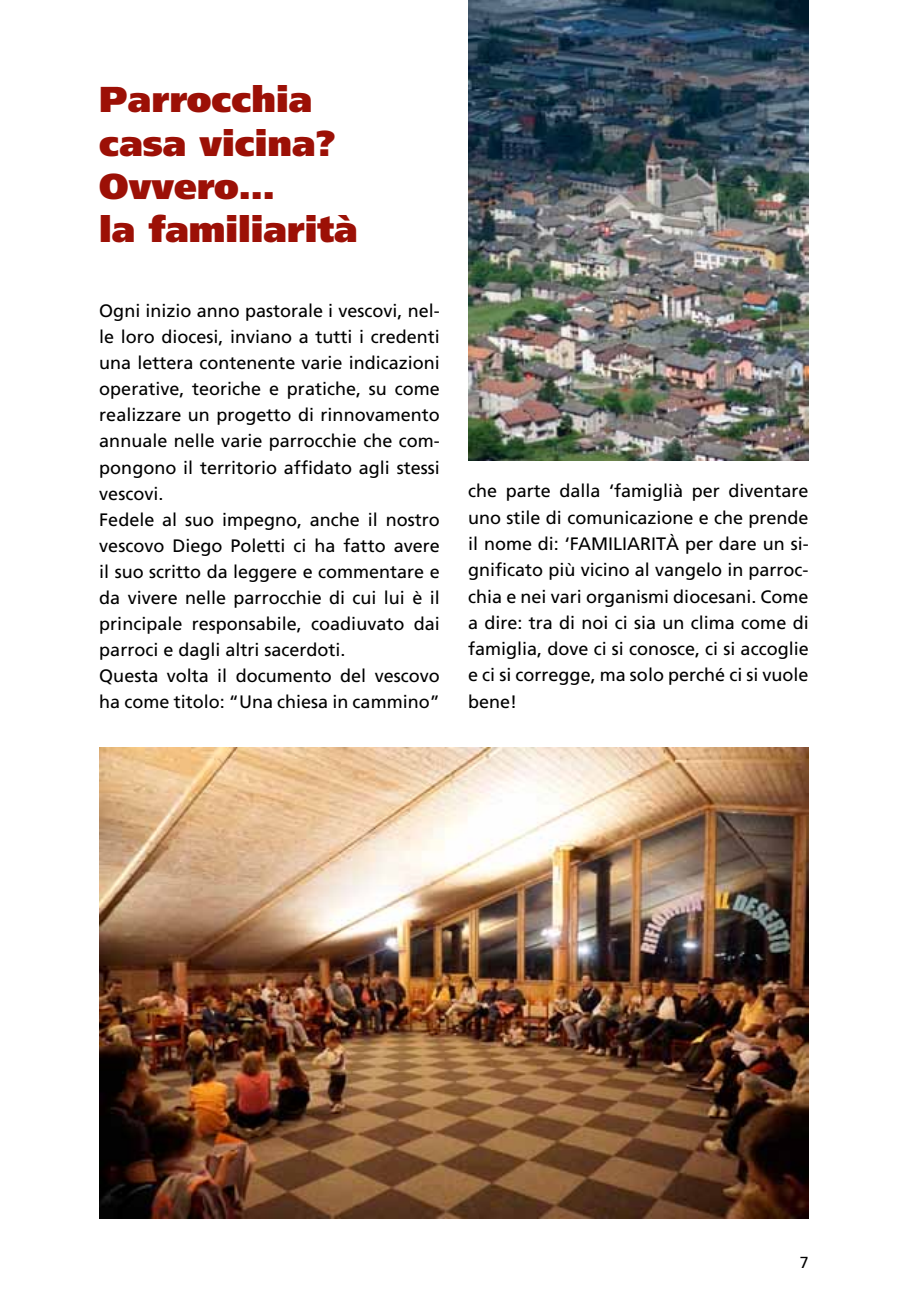
<style>
.page{position:relative;width:908px;height:1304px;background:#fff}
.page>*{position:absolute;margin:0;border:0;box-sizing:border-box;transform-origin:0 0}
.t1{font:900 36px/43.2px "Frutiger";color:#9c1006}
.t2{font:18px/26px "Frutiger";color:#000;text-align:justify}
.t3{font:16px "Frutiger";color:#000}
</style>
<div class="page">
<img style="left:99px;top:748px;width:709px;height:471px">
<img style="left:468px;top:0;width:340px;height:461px">
<h1 class="t1" style="left:99px;top:78px;width:260px">Parrocchia casa vicina?<br>Ovvero…<br>la familiarità</h1>
<p class="t2" style="left:99px;top:298px;width:342px;text-align:left">Ogni inizio anno pastorale i vescovi, nel&shy;le loro diocesi, inviano a tutti i credenti una lettera contenente varie indicazioni operative, teoriche e pratiche, su come realizzare un progetto di rinnovamento annuale nelle varie parrocchie che com&shy;pongono il territorio affidato agli stessi vescovi.<br>Fedele al suo impegno, anche il nostro vescovo Diego Poletti ci ha fatto avere il suo scritto da leggere e commentare e da vivere nelle parrocchie di cui lui è il principale responsabile, coadiuvato dai parroci e dagli altri sacerdoti.<br>Questa volta il documento del vescovo ha come titolo: “U na chiesa in cammino”</p>
<p class="t2" style="left:468px;top:478px;width:342px">che parte dalla ‘famiglià per diventare uno stile di comunicazione e che prende il nome di: ‘FAMILIARITÀ</p>
<p class="t2" style="left:468px;top:531px;width:342px;text-indent:217px">per dare un si&shy;gnificato più vicino al vangelo in parroc&shy;chia e nei vari organismi diocesani. Come a dire: tra di noi ci sia un clima come di famiglia, dove ci si conosce, ci si accoglie e ci si corregge, ma solo perché ci si vuole bene!</p>
<p class="t3" style="left:799px;top:1253px;width:10px">7</p>
</div>
